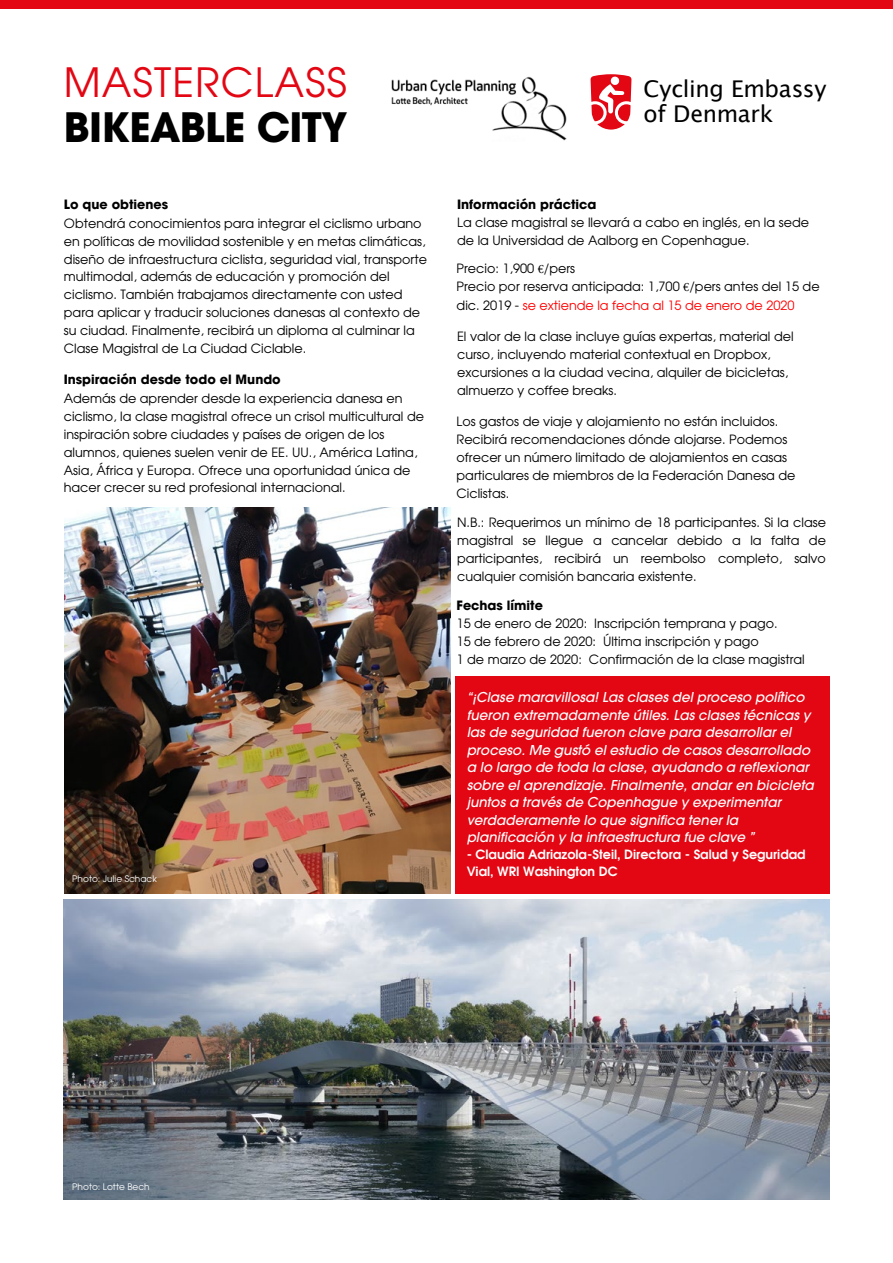
<style>
.page{position:relative;width:893px;height:1263px;background:#fff}
.page>*{position:absolute;margin:0;border:0;box-sizing:border-box;transform-origin:0 0}
.t1{font:700 40.2px "Avant Garde";letter-spacing:-.015em;color:#000}
.t2{font:40.2px "Avant Garde";letter-spacing:.03em;color:#e30613}
.t3{font:300 23.1px/25.8px "Aller";letter-spacing:-.01em;color:#000}
.t4{font:italic 500 13.5px/17.5px "Avant Garde";color:#fff}
.t5{font:12.75px/18px "Avant Garde";color:#000}
.t6{font:700 12.75px "Avant Garde";color:#000}
.t7{font:600 12.75px/16.5px "Avant Garde";color:#fff}
.t8{font:9px "Avant Garde";color:#fff}
.s1{font-family:"Minion Pro"}
.s2{color:#f00}
</style>
<div class="page">
<img style="left:64px;top:507px;width:386px;height:387px">
<img style="left:64px;top:900px;width:765px;height:299px">
<div style="left:0;top:0;width:893px;height:9px;background:#e30613"></div>
<div style="left:455px;top:676px;width:374px;height:218px;background:#e30613"></div>
<svg style="left:591px;top:74px;width:40px;height:56px"></svg>
<img style="left:391px;top:76px;width:176px;height:65px">
<h1 class="t2" style="left:64px;top:57px;width:284px">masterclass</h1>
<h1 class="t1" style="left:64px;top:101px;width:285px">Bikeable City</h1>
<p class="t6" style="left:64px;top:196px;width:106px">Lo que obtienes</p>
<p class="t5" style="left:64px;top:214px;width:365px">Obtendrá conocimientos para integrar el ciclismo urbano en políticas de movilidad sostenible y en metas climáticas, diseño de infraestructura ciclista, seguridad vial, transporte multimodal, además de educación y promoción del ciclismo. También trabajamos directamente con usted para aplicar y traducir soluciones danesas al contexto de su ciudad. Finalmente, recibirá un diploma al culminar la Clase Magistral de La Ciudad Ciclable.</p>
<p class="t6" style="left:64px;top:371px;width:219px">Inspiración desde todo el Mundo</p>
<p class="t5" style="left:64px;top:389px;width:362px">Además de aprender desde la experiencia danesa en ciclismo, la clase magistral ofrece un crisol multicultural de inspiración sobre ciudades y países de origen de los alumnos, quienes suelen venir de EE. UU., América Latina, Asia, África y Europa. Ofrece una oportunidad única de hacer crecer su red profesional internacional.</p>
<p class="t8" style="left:72px;top:873px;width:86px">Photo: Julie Schack</p>
<h2 class="t3" style="left:644px;top:76px;width:184px">Cycling Embassy of Denmark</h2>
<p class="t6" style="left:457px;top:196px;width:141px">Información práctica</p>
<p class="t5" style="left:457px;top:213px;width:353px">La clase magistral se llevará a cabo en inglés, en la sede de la Universidad de Aalborg en Copenhague.</p>
<p class="t5" style="left:457px;top:259px;width:365px;line-height:18.6px">Precio: 1,900 <span class="s1">€</span>/pers<br>Precio por reserva anticipada: 1,700 <span class="s1">€</span>/pers antes del 15 de dic. 2019 - <span class="s2">se extiende la fecha al 15 de enero de 2020</span></p>
<p class="t5" style="left:457px;top:327px;width:338px">El valor de la clase incluye guías expertas, material del curso, incluyendo material contextual en Dropbox, excursiones a la ciudad vecina, alquiler de bicicletas, almuerzo y coffee breaks.</p>
<p class="t5" style="left:457px;top:412px;width:340px">Los gastos de viaje y alojamiento no están incluidos.<br>Recibirá recomendaciones dónde alojarse. Podemos ofrecer un número limitado de alojamientos en casas particulares de miembros de la Federación Danesa de Ciclistas.</p>
<p class="t5" style="left:457px;top:513px;width:370px;text-align:justify">N.B.: Requerimos un mínimo de 18 participantes. Si la clase magistral se llegue a cancelar debido a la falta de participantes, recibirá un reembolso completo, salvo cualquier comisión bancaria existente.</p>
<p class="t6" style="left:457px;top:597px;width:88px">Fechas límite</p>
<p class="t5" style="left:457px;top:614px;width:350px">15 de enero de 2020: Inscripción temprana y pago.<br>15 de febrero de 2020: Última inscripción y pago<br>1 de marzo de 2020: Confirmación de la clase magistral</p>
<p class="t4" style="left:467px;top:688px;width:349px">“¡Clase maravillosa! Las clases del proceso político fueron extremadamente útiles. Las clases técnicas y las de seguridad fueron clave para desarrollar el proceso. Me gustó el estudio de casos desarrollado a lo largo de toda la clase, ayudando a reflexionar sobre el aprendizaje. Finalmente, andar en bicicleta juntos a través de Copenhague y experimentar verdaderamente lo que significa tener la planificación y la infraestructura fue clave ”</p>
<p class="t7" style="left:467px;top:846px;width:340px">- Claudia Adriazola-Steil, Directora - Salud y Seguridad<br>Vial, WRI Washington DC</p>
<p class="t8" style="left:72px;top:1180px;width:79px">Photo: Lotte Bech</p>
</div>
